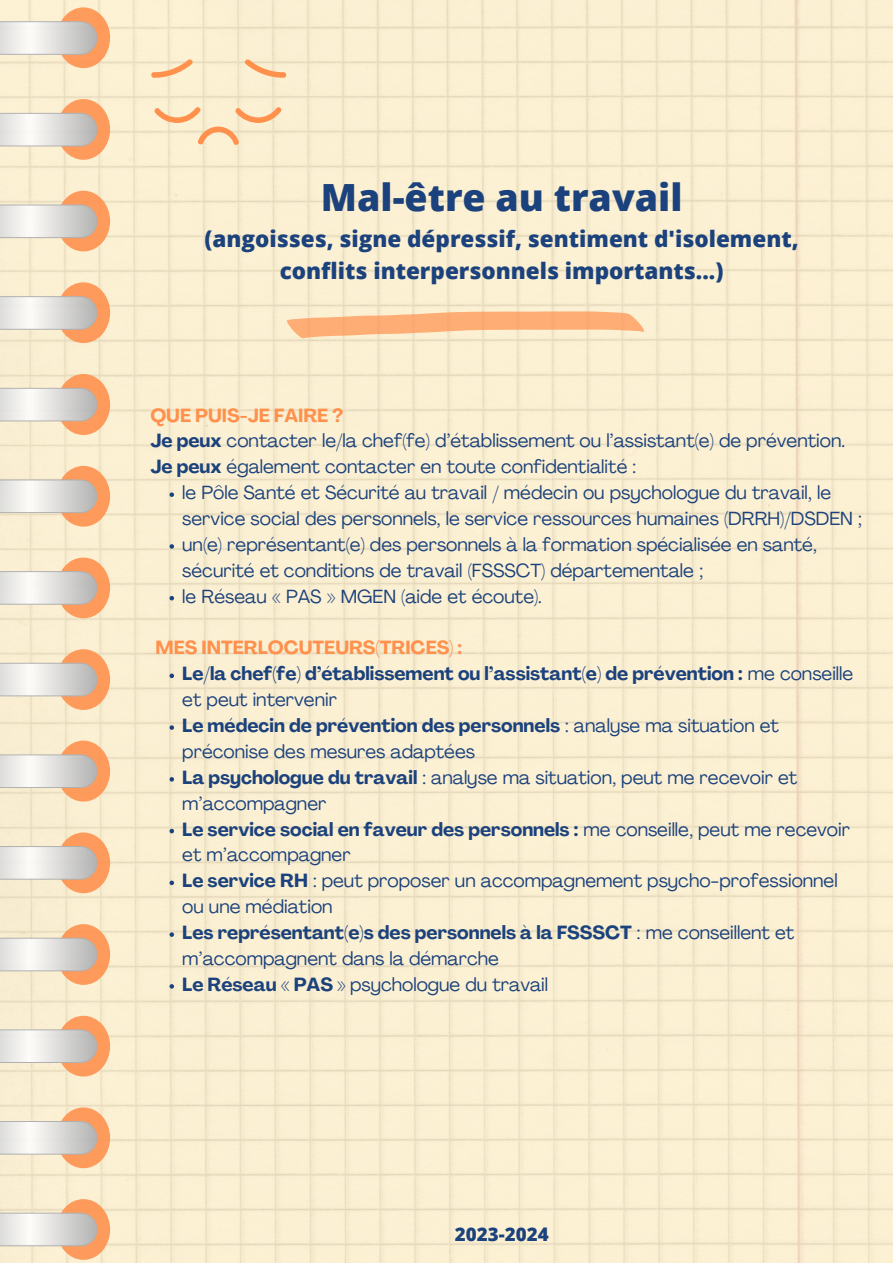
<style>
.page{position:relative;width:893px;height:1263px;background:#fff}
.page>*{position:absolute;margin:0;border:0;box-sizing:border-box;transform-origin:0 0}
.t1{font:800 37.5px "Open Sans";color:#1b427c}
.t2{font:800 22.5px "Open Sans";color:#1b427c}
.t3{font:18.75px/25.9px "Agrandir";color:#1b427c}
.t4{font:700 18.75px/25.9px "Agrandir";color:#1b427c}
.t5{font:700 18.75px "Agrandir";color:#ff914d}
.t6{font:800 18.75px "Open Sans";color:#1b427c}
.s1{font-weight:700}
.s2{font-weight:400}
</style>
<div class="page">
<img style="left:0;top:0;width:893px;height:1263px">
<svg style="left:287px;top:311px;width:357px;height:27px;background:#fcc394"></svg>
<svg style="left:169px;top:492px;width:5px;height:5px"></svg>
<svg style="left:169px;top:544px;width:5px;height:5px"></svg>
<svg style="left:169px;top:596px;width:5px;height:4px"></svg>
<svg style="left:169px;top:673px;width:5px;height:5px"></svg>
<svg style="left:169px;top:725px;width:5px;height:5px"></svg>
<svg style="left:169px;top:777px;width:5px;height:4px"></svg>
<svg style="left:169px;top:829px;width:5px;height:4px"></svg>
<svg style="left:169px;top:880px;width:5px;height:5px"></svg>
<svg style="left:169px;top:932px;width:5px;height:5px"></svg>
<svg style="left:169px;top:984px;width:5px;height:4px"></svg>
<svg style="left:150px;top:58px;width:137px;height:88px;background:#fae3c2"></svg>
<svg style="left:57px;top:7px;width:53px;height:1253px;background:#fac99d"></svg>
<svg style="left:0;top:21px;width:97px;height:1225px;background:#eedfc8"></svg>
<p class="t1" style="left:321px;top:171px;width:363px">Mal-être au travail</p>
<p class="t2" style="left:204px;top:223px;width:596px">(angoisses, signe dépressif, sentiment d'isolement,</p>
<p class="t2" style="left:280px;top:255px;width:445px">conflits interpersonnels importants...)</p>
<p class="t5" style="left:150px;top:407px;width:194px">QUE PUIS-JE FAIRE ?</p>
<p class="t3" style="left:150px;top:430px;width:696px"><span class="s1">Je peux</span> contacter le/la chef(fe) d’établissement ou l’assistant(e) de prévention.</p>
<p class="t3" style="left:150px;top:456px;width:487px"><span class="s1">Je peux</span> également contacter en toute confidentialité :</p>
<p class="t3" style="left:182px;top:481px;width:681px">le Pôle Santé et Sécurité au travail / médecin ou psychologue du travail, le service social des personnels, le service ressources humaines (DRRH)/DSDEN ;</p>
<p class="t3" style="left:182px;top:533px;width:636px">un(e) représentant(e) des personnels à la formation spécialisée en santé, sécurité et conditions de travail (FSSSCT) départementale ;</p>
<p class="t3" style="left:182px;top:585px;width:361px">le Réseau « PAS » MGEN (aide et écoute).</p>
<p class="t5" style="left:155px;top:640px;width:308px">MES INTERLOCUTEURS(TRICES) :</p>
<p class="t4" style="left:182px;top:663px;width:672px">Le/la chef(fe) d’établissement ou l’assistant(e) de prévention : <span class="s2">me conseille et peut intervenir</span></p>
<p class="t3" style="left:182px;top:714px;width:598px"><span class="s1">Le médecin de prévention des personnels</span> : analyse ma situation et préconise des mesures adaptées</p>
<p class="t3" style="left:182px;top:766px;width:616px"><span class="s1">La psychologue du travail</span> : analyse ma situation, peut me recevoir et m’accompagner</p>
<p class="t3" style="left:182px;top:818px;width:669px"><span class="s1">Le service social en faveur des personnels :</span> me conseille, peut me recevoir et m’accompagner</p>
<p class="t3" style="left:182px;top:870px;width:657px"><span class="s1">Le service RH</span> : peut proposer un accompagnement psycho-professionnel ou une médiation</p>
<p class="t3" style="left:182px;top:921px;width:613px"><span class="s1">Les représentant(e)s des personnels à la FSSSCT</span> : me conseillent et m’accompagnent dans la démarche</p>
<p class="t3" style="left:182px;top:973px;width:367px"><span class="s1">Le Réseau « PAS »</span> psychologue du travail</p>
<p class="t6" style="left:455px;top:1221px;width:95px">2023-2024</p>
</div>
